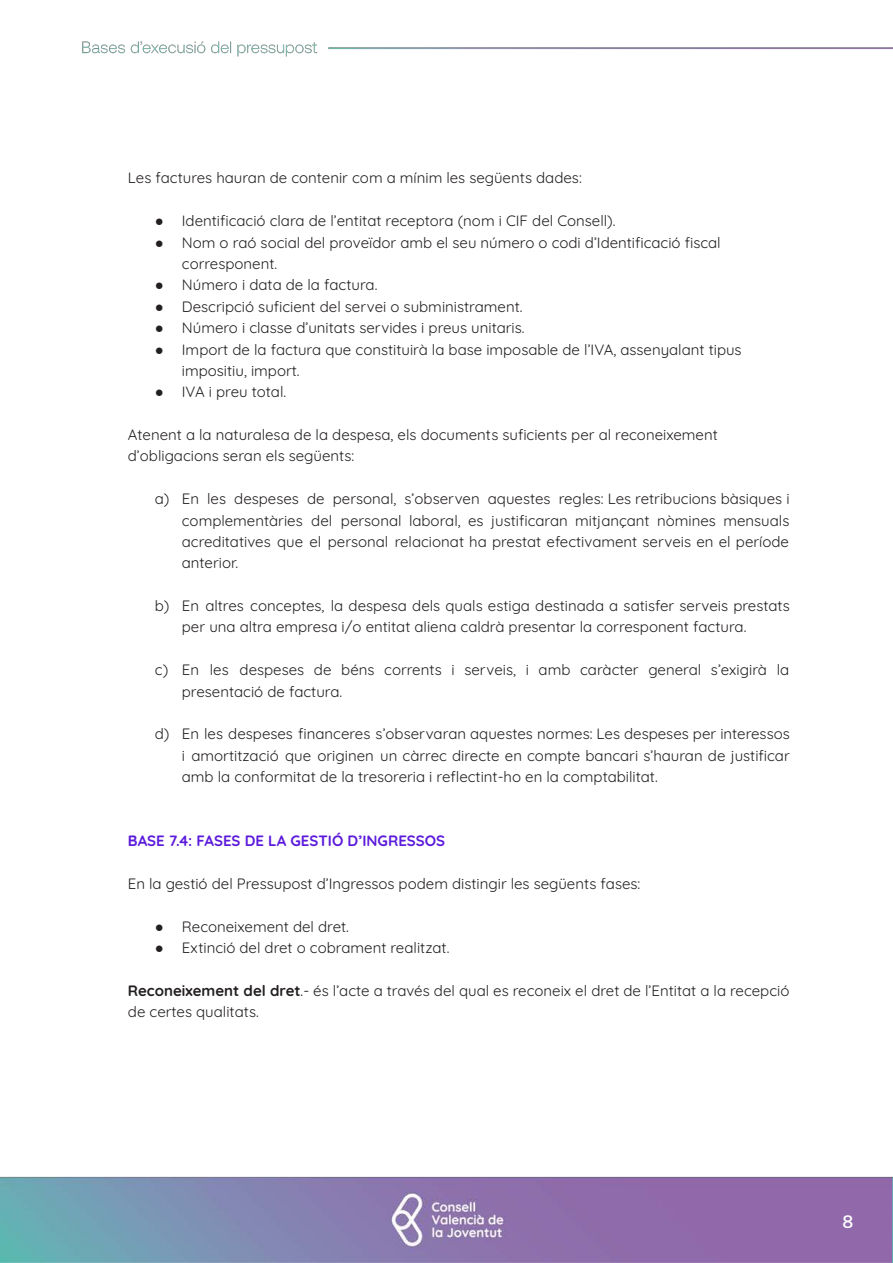
<style>
.page{position:relative;width:893px;height:1263px;background:#fff}
.page>*{position:absolute;margin:0;border:0;box-sizing:border-box;transform-origin:0 0}
.t1{font:500 18px "Aeonik";color:#fff}
.t2{font:15px/21.3px "Quicksand";color:#231f20}
.t3{font:700 15px "Quicksand";color:#5c1bdb}
.s1{font-family:"Arial"}
.s2{font-weight:700}
</style>
<div class="page">
<img style="left:0;top:41px;width:893px;height:1222px">
<div style="left:0;top:123px;width:893px;height:1006px;background:#fff"></div>
<p class="t2" style="left:128px;top:166px;width:455px">Les factures hauran de contenir com a mínim les següents dades:</p>
<p class="t2" style="left:155px;top:209px;width:462px"><span class="s1">●</span> Identificació clara de l’entitat receptora (nom i CIF del Consell).</p>
<p class="t2" style="left:182px;top:230px;width:540px;text-indent:-27px"><span class="s1">●</span> Nom o raó social del proveïdor amb el seu número o codi d’Identificació fiscal corresponent.</p>
<p class="t2" style="left:155px;top:273px;width:224px"><span class="s1">●</span> Número i data de la factura.</p>
<p class="t2" style="left:155px;top:294px;width:369px"><span class="s1">●</span> Descripció suficient del servei o subministrament.</p>
<p class="t2" style="left:155px;top:316px;width:371px"><span class="s1">●</span> Número i classe d’unitats servides i preus unitaris.</p>
<p class="t2" style="left:182px;top:337px;width:561px;text-indent:-27px"><span class="s1">●</span> Import de la factura que constituirà la base imposable de l’IVA, assenyalant tipus impositiu, import.</p>
<p class="t2" style="left:155px;top:380px;width:133px"><span class="s1">●</span> IVA i preu total.</p>
<p class="t2" style="left:128px;top:423px;width:591px">Atenent a la naturalesa de la despesa, els documents suficients per al reconeixement d’obligacions seran els següents:</p>
<p class="t2" style="left:182px;top:487px;width:609px;text-align:justify;text-indent:-27px">a) En les despeses de personal, s’observen aquestes regles: Les retribucions bàsiques i complementàries del personal laboral, es justificaran mitjançant nòmines mensuals acreditatives que el personal relacionat ha prestat efectivament serveis en el període anterior.</p>
<p class="t2" style="left:182px;top:594px;width:610px;text-indent:-27px">b) En altres conceptes, la despesa dels quals estiga destinada a satisfer serveis prestats per una altra empresa i/o entitat aliena caldrà presentar la corresponent factura.</p>
<p class="t2" style="left:182px;top:658px;width:609px;text-indent:-27px">c) En les despeses de béns corrents i serveis, i amb caràcter general s’exigirà la presentació de factura.</p>
<p class="t2" style="left:182px;top:722px;width:609px;text-align:justify;text-indent:-27px">d) En les despeses financeres s’observaran aquestes normes: Les despeses per interessos i amortització que originen un càrrec directe en compte bancari s’hauran de justificar amb la conformitat de la tresoreria i reflectint-ho en la comptabilitat.</p>
<p class="t3" style="left:128px;top:829px;width:319px">BASE 7.4: FASES DE LA GESTIÓ D’INGRESSOS</p>
<p class="t2" style="left:128px;top:871px;width:514px">En la gestió del Pressupost d’Ingressos podem distingir les següents fases:</p>
<p class="t2" style="left:155px;top:914px;width:196px"><span class="s1">●</span> Reconeixement del dret.</p>
<p class="t2" style="left:155px;top:936px;width:296px"><span class="s1">●</span> Extinció del dret o cobrament realitzat.</p>
<p class="t2" style="left:128px;top:978px;width:663px"><span class="s2">Reconeixement del dret</span>.- és l’acte a través del qual es reconeix el dret de l’Entitat a la recepció de certes qualitats.</p>
<p class="t1" style="left:842px;top:1211px;width:12px">8</p>
</div>
